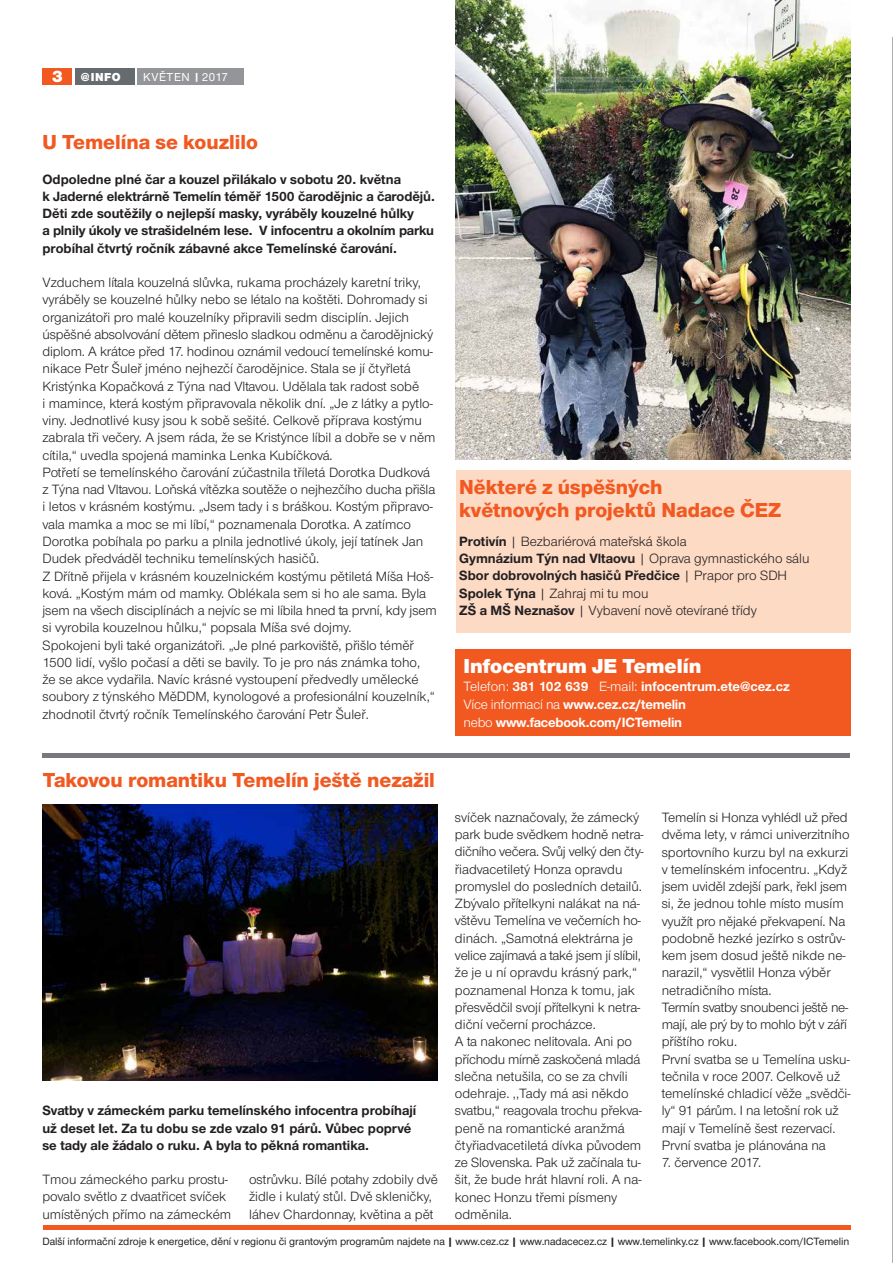
<style>
.page{position:relative;width:893px;height:1263px;background:#fff}
.page>*{position:absolute;margin:0;border:0;box-sizing:border-box;transform-origin:0 0}
.t1{font:800 21px/22.5px "Nimbus CEZOT";color:#f15921}
.t2{font:900 21px "Nimbus CEZOT";color:#fff}
.t3{font:13.95px/17.2px "Nimbus CEZOT";color:#231f20}
.t4{font:700 13.95px/17.2px "Nimbus CEZOT";color:#231f20}
.t5{font:700 13.95px/18px "Nimbus CEZOT";letter-spacing:-.015em;color:#fff}
.t6{font:500 12px "Nimbus CEZOT";color:#fff}
.t7{font:900 12px "Nimbus CEZOT";color:#fff}
.t8{font:500 10.95px "Nimbus CEZOT";letter-spacing:-.005em;color:#231f20}
.s1{font-size:17.25px}
.s2{font-family:"Nimbus CEZ";font-weight:700;font-size:10.5px}
.s3{font-weight:700}
.s4{font-weight:400}
.s5{font-family:"Nimbus CEZ";font-weight:700}
</style>
<div class="page">
<hr style="left:892px;top:37px;width:1px;height:1226px;background:#636366">
<div style="left:43px;top:68px;width:29px;height:17px;background:#f15921"></div>
<div style="left:138px;top:68px;width:106px;height:17px;background:#939598"></div>
<div style="left:75px;top:68px;width:60px;height:17px;background:#666b70"></div>
<hr style="left:43px;top:1225px;width:807px;height:4px;background:#f15921">
<img style="left:455px;top:0;width:395px;height:460px">
<img style="left:42px;top:805px;width:396px;height:276px">
<hr style="left:42px;top:753px;width:808px;height:4px;background:#76787b">
<div style="left:455px;top:649px;width:395px;height:87px;background:#f15921"></div>
<div style="left:456px;top:470px;width:394px;height:162px;background:#fddac4"></div>
<p class="t7" style="left:52px;top:70px;width:70px"><span class="s1">3</span> @INFO</p>
<p class="t6" style="left:143px;top:70px;width:86px">KVĚTEN <span class="s2">|</span> 2017</p>
<h1 class="t1" style="left:43px;top:131px;width:217px">U Temelína se kouzlilo</h1>
<p class="t4" style="left:43px;top:170px;width:394px">Odpoledne plné čar a kouzel přilákalo v sobotu 20. května<br>k Jaderné elektrárně Temelín téměř 1500 čarodějnic a čarodějů.<br>Děti zde soutěžily o nejlepší masky, vyráběly kouzelné hůlky<br>a plnily úkoly ve strašidelném lese. V infocentru a okolním parku probíhal čtvrtý ročník zábavné akce Temelínské čarování.</p>
<p class="t3" style="left:43px;top:274px;width:396px">Vzduchem lítala kouzelná slůvka, rukama procházely karetní triky, vyráběly se kouzelné hůlky nebo se létalo na koštěti. Dohromady si organizátoři pro malé kouzelníky připravili sedm disciplín. Jejich úspěšné absolvování dětem přineslo sladkou odměnu a čarodějnický diplom. A krátce před 17. hodinou oznámil vedoucí temelínské komu&shy;nikace Petr Šuleř jméno nejhezčí čarodějnice. Stala se jí čtyřletá Kristýnka Kopačková z Týna nad Vltavou. Udělala tak radost sobě<br>i mamince, která kostým připravovala několik dní. „Je z látky a pytlo&shy;viny. Jednotlivé kusy jsou k sobě sešité. Celkově příprava kostýmu zabrala tři večery. A jsem ráda, že se Kristýnce líbil a dobře se v něm cítila,“ uvedla spojená maminka Lenka Kubíčková.<br>Potřetí se temelínského čarování zúčastnila tříletá Dorotka Dudková z Týna nad Vltavou. Loňská vítězka soutěže o nejhezčího ducha přišla i letos v krásném kostýmu. „Jsem tady i s bráškou. Kostým připravo&shy;vala mamka a moc se mi líbí,“ poznamenala Dorotka. A zatímco Dorotka pobíhala po parku a plnila jednotlivé úkoly, její tatínek Jan Dudek předváděl techniku temelínských hasičů.<br>Z Dřítně přijela v krásném kouzelnickém kostýmu pětiletá Míša Hoš&shy;ková. „Kostým mám od mamky. Oblékala sem si ho ale sama. Byla jsem na všech disciplínách a nejvíc se mi líbila hned ta první, kdy jsem si vyrobila kouzelnou hůlku,“ popsala Míša své dojmy.<br>Spokojeni byli také organizátoři. „Je plné parkoviště, přišlo téměř 1500 lidí, vyšlo počasí a děti se bavily. To je pro nás známka toho,<br>že se akce vydařila. Navíc krásné vystoupení předvedly umělecké soubory z týnského MěDDM, kynologové a profesionální kouzelník,“ zhodnotil čtvrtý ročník Temelínského čarování Petr Šuleř.</p>
<h1 class="t1" style="left:43px;top:769px;width:393px">Takovou romantiku Temelín ještě nezažil</h1>
<p class="t4" style="left:42px;top:1102px;width:375px">Svatby v zámeckém parku temelínského infocentra probíhají už deset let. Za tu dobu se zde vzalo 91 párů. Vůbec poprvé se tady ale žádalo o ruku. A byla to pěkná romantika.</p>
<p class="t3" style="left:42px;top:1171px;width:190px">Tmou zámeckého parku prostu&shy;povalo světlo z dvaatřicet svíček umístěných přímo na zámeckém</p>
<p class="t3" style="left:249px;top:1171px;width:190px">ostrůvku. Bílé potahy zdobily dvě židle i kulatý stůl. Dvě skleničky, láhev Chardonnay, květina a pět</p>
<h1 class="t1" style="left:459px;top:476px;width:324px">Některé z úspěšných<br>květnových projektů Nadace ČEZ</h1>
<p class="t3" style="left:459px;top:533px;width:352px"><span class="s3">Protivín</span> | Bezbariérová mateřská škola<br><span class="s3">Gymnázium Týn nad Vltaovu</span> | Oprava gymnastického sálu <span class="s3">Sbor dobrovolných hasičů Předčice</span> | Prapor pro SDH <span class="s3">Spolek Týna</span> | Zahraj mi tu mou<br><span class="s3">ZŠ a MŠ Neznašov</span> | Vybavení nově otevírané třídy</p>
<h1 class="t2" style="left:463px;top:653px;width:239px">Infocentrum JE Temelín</h1>
<p class="t5" style="left:463px;top:677px;width:328px"><span class="s4">Telefon:</span> 381 102 639 <span class="s4">E-mail:</span> infocentrum.ete@cez.cz<br><span class="s4">Více informací na</span> www.cez.cz/temelin<br><span class="s4">nebo</span> www.facebook.com/ICTemelin</p>
<p class="t3" style="left:455px;top:809px;width:190px">svíček naznačovaly, že zámecký park bude svědkem hodně netra&shy;dičního večera. Svůj velký den čty&shy;řiadvacetiletý Honza opravdu promyslel do posledních detailů.<br>Zbývalo přítelkyni nalákat na ná&shy;vštěvu Temelína ve večerních ho&shy;dinách. „Samotná elektrárna je velice zajímavá a také jsem jí slíbil, že je u ní opravdu krásný park,“ poznamenal Honza k tomu, jak přesvědčil svojí přítelkyni k netra&shy;diční večerní procházce.<br>A ta nakonec nelitovala. Ani po příchodu mírně zaskočená mladá slečna netušila, co se za chvíli odehraje. ,,Tady má asi někdo svatbu,“ reagovala trochu překva&shy;peně na romantické aranžmá čtyřiadvacetiletá dívka původem ze Slovenska. Pak už začínala tu&shy;šit, že bude hrát hlavní roli. A na&shy;konec Honzu třemi písmeny odměnila.</p>
<p class="t3" style="left:662px;top:809px;width:190px">Temelín si Honza vyhlédl už před dvěma lety, v rámci univerzitního sportovního kurzu byl na exkurzi v temelínském infocentru. „Když jsem uviděl zdejší park, řekl jsem si, že jednou tohle místo musím využít pro nějaké překvapení. Na podobně hezké jezírko s ostrův&shy;kem jsem dosud ještě nikde ne&shy;narazil,“ vysvětlil Honza výběr netradičního místa.<br>Termín svatby snoubenci ještě ne&shy;mají, ale prý by to mohlo být v září příštího roku.<br>První svatba se u Temelína usku&shy;tečnila v roce 2007. Celkově už temelínské chladicí věže „svědči&shy;ly“ 91 párům. I na letošní rok už mají v Temelíně šest rezervací.<br>První svatba je plánována na</p>
<p class="t3" style="left:662px;top:1154px;width:101px">7. července 2017.</p>
<p class="t8" style="left:43px;top:1235px;width:808px">Další informační zdroje k energetice, dění v regionu či grantovým programům najdete na <span class="s5">|</span> www.cez.cz <span class="s5">|</span> www.nadacecez.cz <span class="s5">|</span> www.temelinky.cz <span class="s5">|</span> www.facebook.com/ICTemelin</p>
</div>
